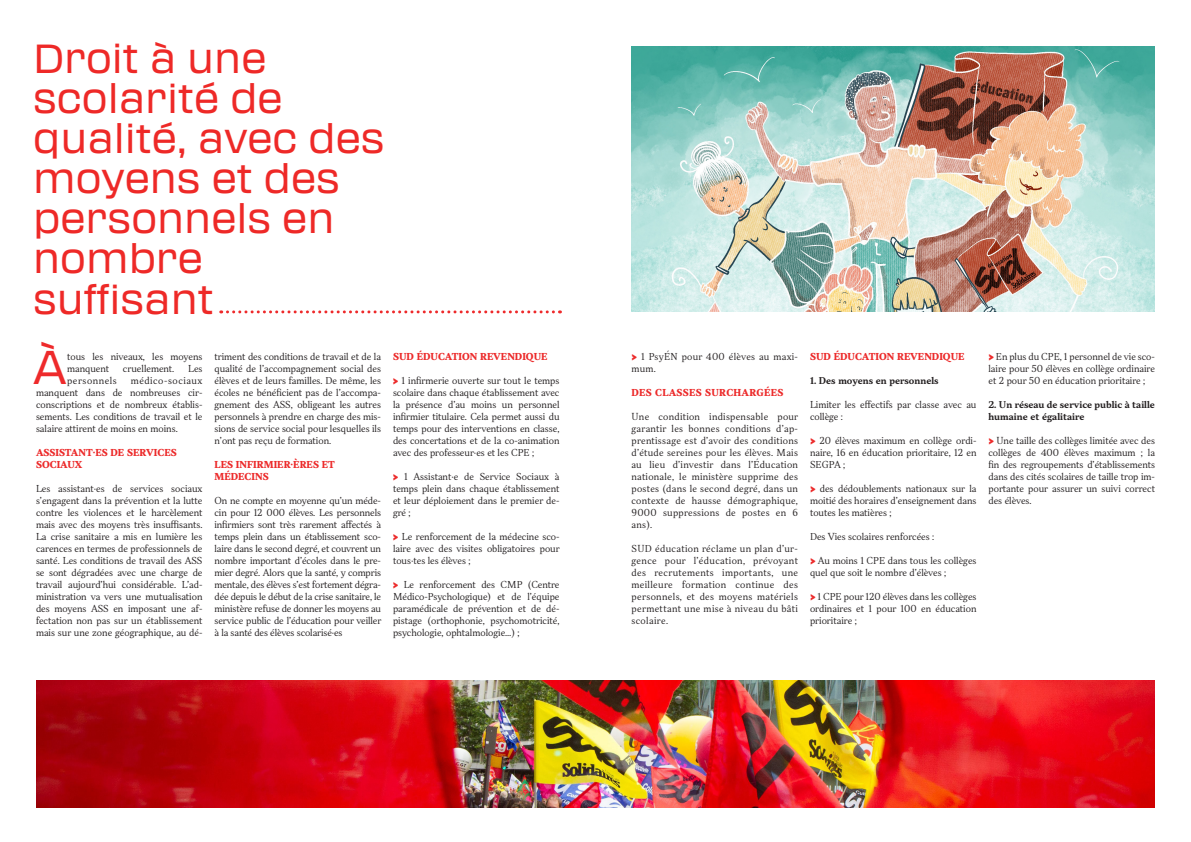
<style>
.page{position:relative;width:1191px;height:842px;background:#fff}
.page>*{position:absolute;margin:0;border:0;box-sizing:border-box;transform-origin:0 0}
.t1{font:46.6px "Transducer";color:#ee2a2b}
.t2{font:40px/40px "Transducer";color:#ee2927}
.t3{font:300 9px/12px "TT Jenevers";color:#231f20;text-align:justify}
.t4{font:800 9px/12px "TT Jenevers";color:#ec2b2b}
.t5{font:700 9px/12px "TT Jenevers";color:#231f20}
.t6{font:300 9px/12px "TT Jenevers";letter-spacing:.03em;color:#231f20}
.t7{font:800 9px "TT Jenevers";letter-spacing:.03em;color:#ec2b2b}
.t8{font:300 9px "TT Jenevers";letter-spacing:.06em;color:#231f20}
.s1{font-family:"Raleway";font-weight:900;font-size:10.5px;color:#ec2b2b}
</style>
<div class="page">
<svg style="left:221px;top:310px;width:332px;height:3px"></svg>
<img style="left:36px;top:680px;width:1119px;height:128px">
<img style="left:631px;top:47px;width:524px;height:265px">
<h2 class="t2" style="left:33px;top:37px;width:353px">Droit à une scolarité de qualité, avec des moyens et des personnels en nombre suffisant</h2>
<h1 class="t1" style="left:33px;top:335px;width:36px">À</h1>
<p class="t3" style="left:67px;top:351px;width:137px">tous les niveaux, les moyens manquent</p>
<p class="t3" style="left:123px;top:363px;width:53px">cruellement.</p>
<p class="t3" style="left:188px;top:363px;width:16px">Les</p>
<p class="t3" style="left:36px;top:375px;width:168px;text-indent:95px">médico-sociaux manquent dans de nombreuses cir&shy;conscriptions et de nombreux établis&shy;sements. Les conditions de travail et le salaire attirent de moins en moins.</p>
<p class="t4" style="left:36px;top:447px;width:142px">ASSISTANT·ES DE SERVICES<br>SOCIAUX</p>
<p class="t3" style="left:36px;top:483px;width:168px">Les assistant·es de services sociaux s’engagent dans la prévention et la lutte contre les violences et le harcèlement mais avec des moyens très insuffisants.<br>La crise sanitaire a mis en lumière les carences en termes de professionnels de santé. Les conditions de travail des ASS se sont dégradées avec une charge de travail aujourd’hui considérable. L’ad&shy;ministration va vers une mutualisation des moyens ASS en imposant une af&shy;fectation non pas sur un établissement mais sur une zone géographique, au dé-</p>
<p class="t8" style="left:67px;top:375px;width:51px">personnels</p>
<p class="t3" style="left:214px;top:351px;width:168px">triment des conditions de travail et de la qualité de l’accompagnement social des élèves et de leurs familles. De même, les écoles ne bénéficient pas de l’accompa&shy;gnement des ASS, obligeant les autres personnels à prendre en charge des mis&shy;sions de service social pour lesquelles ils n’ont pas reçu de formation.</p>
<p class="t4" style="left:214px;top:459px;width:122px">LES INFIRMIER·ÈRES ET<br>MÉDECINS</p>
<p class="t3" style="left:214px;top:495px;width:168px">On ne compte en moyenne qu’un méde&shy;cin pour 12 000 élèves. Les personnels infirmiers sont très rarement affectés à temps plein dans un établissement sco&shy;laire dans le second degré, et couvrent un nombre important d’écoles dans le pre&shy;mier degré. Alors que la santé, y compris mentale, des élèves s’est fortement dégra&shy;dée depuis le début de la crise sanitaire, le ministère refuse de donner les moyens au service public de l’éducation pour veiller à la santé des élèves scolarisé·es</p>
<p class="t4" style="left:393px;top:351px;width:156px">SUD ÉDUCATION REVENDIQUE</p>
<p class="t3" style="left:393px;top:375px;width:168px"><span class="s1">&gt;</span> 1 infirmerie ouverte sur tout le temps scolaire dans chaque établissement avec la présence d’au moins un personnel infirmier titulaire. Cela permet aussi du temps pour des interventions en classe, des concertations et de la co-animation avec des professeur·es et les CPE ;</p>
<p class="t3" style="left:393px;top:471px;width:168px"><span class="s1">&gt;</span> 1 Assistant·e de Service Sociaux à temps plein dans chaque établissement et leur déploiement dans le premier de&shy;gré ;</p>
<p class="t3" style="left:393px;top:531px;width:168px"><span class="s1">&gt;</span> Le renforcement de la médecine sco&shy;laire avec des visites obligatoires pour tous·tes les élèves ;</p>
<p class="t3" style="left:393px;top:579px;width:168px"><span class="s1">&gt;</span> Le renforcement des CMP (Centre Médico-Psychologique) et de l’équipe paramédicale de prévention et de dé&shy;pistage (orthophonie, psychomotricité, psychologie, ophtalmologie…) ;</p>
<p class="t6" style="left:631px;top:351px;width:168px"><span class="s1">&gt;</span> 1 PsyÉN pour 400 élèves au maxi&shy;mum.</p>
<p class="t7" style="left:631px;top:387px;width:153px">DES CLASSES SURCHARGÉES</p>
<p class="t3" style="left:631px;top:411px;width:168px">Une condition indispensable pour garantir les bonnes conditions d’ap&shy;prentissage est d’avoir des conditions d’étude sereines pour les élèves. Mais au lieu d’investir dans l’Éducation nationale, le ministère supprime des postes (dans le second degré, dans un contexte de hausse démographique, 9000 suppressions de postes en 6 ans).</p>
<p class="t3" style="left:631px;top:543px;width:168px">SUD éducation réclame un plan d’ur&shy;gence pour l’éducation, prévoyant des recrutements importants, une meilleure formation continue des personnels, et des moyens matériels permettant une mise à niveau du bâti scolaire.</p>
<p class="t4" style="left:810px;top:351px;width:156px">SUD ÉDUCATION REVENDIQUE</p>
<p class="t5" style="left:810px;top:375px;width:130px">1. Des moyens en personnels</p>
<p class="t3" style="left:810px;top:399px;width:168px">Limiter les effectifs par classe avec au collège :</p>
<p class="t3" style="left:810px;top:435px;width:168px"><span class="s1">&gt;</span> 20 élèves maximum en collège ordi&shy;naire, 16 en éducation prioritaire, 12 en SEGPA ;</p>
<p class="t3" style="left:810px;top:483px;width:168px"><span class="s1">&gt;</span> des dédoublements nationaux sur la moitié des horaires d’enseignement dans toutes les matières ;</p>
<p class="t3" style="left:810px;top:531px;width:126px">Des Vies scolaires renforcées :</p>
<p class="t3" style="left:810px;top:555px;width:168px"><span class="s1">&gt;</span> Au moins 1 CPE dans tous les collèges quel que soit le nombre d’élèves ;</p>
<p class="t3" style="left:810px;top:591px;width:168px"><span class="s1">&gt;</span> 1 CPE pour 120 élèves dans les collèges ordinaires et 1 pour 100 en éducation prioritaire ;</p>
<p class="t3" style="left:988px;top:351px;width:168px"><span class="s1">&gt;</span> En plus du CPE, 1 personnel de vie sco&shy;laire pour 50 élèves en collège ordinaire et 2 pour 50 en éducation prioritaire ;</p>
<p class="t5" style="left:988px;top:399px;width:168px">2. Un réseau de service public à taille humaine et égalitaire</p>
<p class="t3" style="left:988px;top:435px;width:168px"><span class="s1">&gt;</span> Une taille des collèges limitée avec des collèges de 400 élèves maximum ; la fin des regroupements d’établissements dans des cités scolaires de taille trop im&shy;portante pour assurer un suivi correct des élèves.</p>
</div>
